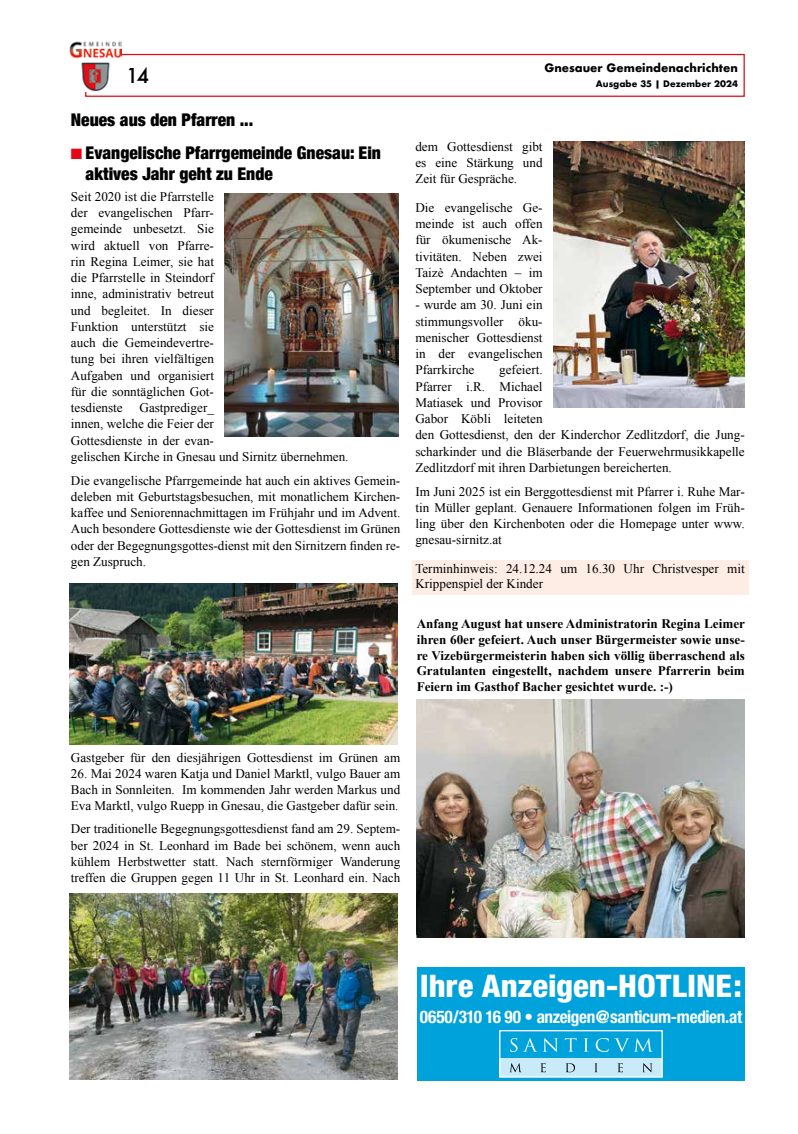
<style>
.page{position:relative;width:798px;height:1134px;background:#fff}
.page>*{position:absolute;margin:0;border:0;box-sizing:border-box;transform-origin:0 0}
.t1{font:800 condensed 31.12px "Helvetica Neue";letter-spacing:-.005em;color:#fff;scale:1.05 1}
.t2{font:500 20px "Futura";color:#000}
.t3{font:900 condensed 17.5px/21px "Helvetica Neue";color:#000}
.t4{font:700 condensed 17.5px "Helvetica Neue";letter-spacing:-.02em;color:#fff}
.t5{font:13.12px/16.2px "Times New Roman";color:#000;text-align:justify}
.t6{font:700 13.12px/15.8px "Times New Roman";color:#000;text-align:justify}
.t7{font:700 11.25px "Futura";color:#000}
.t8{font:700 8.75px "Futura";color:#000}
.s1{color:#e30a16}
</style>
<div class="page">
<div style="left:85px;top:54px;width:659px;height:43px;border:1px solid #e30a16"></div>
<div style="left:64px;top:40px;width:58px;height:52px;background:#fff"></div>
<img style="left:69px;top:41px;width:53px;height:50px">
<div style="left:411px;top:560px;width:337px;height:35px;background:#feede4"></div>
<img style="left:69px;top:583px;width:328px;height:161px">
<img style="left:553px;top:142px;width:190px;height:265px">
<img style="left:224px;top:194px;width:175px;height:242px">
<img style="left:69px;top:893px;width:328px;height:187px">
<img style="left:416px;top:699px;width:328px;height:238px">
<div style="left:417px;top:967px;width:327px;height:114px;background:#00a2db"></div>
<div style="left:499px;top:1058px;width:163px;height:19px;background:#c8eaf9"></div>
<svg style="left:510px;top:1038px;width:48px;height:14px"></svg>
<svg style="left:564px;top:1038px;width:12px;height:14px"></svg>
<svg style="left:583px;top:1038px;width:5px;height:14px"></svg>
<svg style="left:595px;top:1038px;width:13px;height:14px"></svg>
<svg style="left:614px;top:1038px;width:38px;height:14px"></svg>
<svg style="left:510px;top:1063px;width:11px;height:9px"></svg>
<svg style="left:540px;top:1063px;width:5px;height:9px"></svg>
<svg style="left:565px;top:1063px;width:10px;height:9px"></svg>
<svg style="left:594px;top:1063px;width:3px;height:9px"></svg>
<svg style="left:617px;top:1063px;width:5px;height:9px"></svg>
<svg style="left:643px;top:1063px;width:9px;height:9px"></svg>
<div style="left:499px;top:1030px;width:163px;height:48px;border:1px solid #fff"></div>
<h2 class="t2" style="left:126px;top:62px;width:25px">14</h2>
<h3 class="t3" style="left:71px;top:108px;width:184px">Neues aus den Pfarren ...</h3>
<h3 class="t3" style="left:86px;top:141px;width:297px;text-indent:-15px"><span class="s1">■</span> Evangelische Pfarrgemeinde Gnesau: Ein aktives Jahr geht zu Ende</h3>
<p class="t5" style="left:71px;top:188px;width:144px">Seit 2020 ist die Pfarrstelle der evangelischen Pfarr&shy;gemeinde unbesetzt. Sie wird aktuell von Pfarre&shy;rin Regina Leimer, sie hat die Pfarrstelle in Steindorf inne, administrativ betreut und begleitet. In dieser Funktion unterstützt sie auch die Gemeindevertre&shy;tung bei ihren vielfältigen Aufgaben und organisiert für die sonntäglichen Got&shy;tesdienste</p>
<p class="t5" style="left:71px;top:399px;width:279px;text-align:left;text-indent:69px">Gastprediger_<br>innen, welche die Feier der<br>Gottesdienste in der evan-<br>gelischen Kirche in Gnesau und Sirnitz übernehmen.</p>
<p class="t5" style="left:71px;top:472px;width:331px">Die evangelische Pfarrgemeinde hat auch ein aktives Gemein&shy;deleben mit Geburtstagsbesuchen, mit monatlichem Kirchen&shy;kaffee und Seniorennachmittagen im Frühjahr und im Advent.<br>Auch besondere Gottesdienste wie der Gottesdienst im Grünen oder der Begegnungsgottes-dienst mit den Sirnitzern finden re&shy;gen Zuspruch.</p>
<p class="t7" style="left:544px;top:60px;width:195px">Gnesauer Gemeindenachrichten</p>
<p class="t8" style="left:595px;top:77px;width:144px">Ausgabe 35 | Dezember 2024</p>
<p class="t5" style="left:415px;top:138px;width:129px">dem Gottesdienst gibt es eine Stärkung und Zeit für Gespräche.</p>
<p class="t5" style="left:415px;top:199px;width:129px">Die evangelische Ge&shy;meinde ist auch offen für ökumenische Ak&shy;tivitäten. Neben zwei Taizè Andachten – im September und Oktober</p>
<p class="t5" style="left:415px;top:297px;width:129px">- wurde am 30. Juni ein stimmungsvoller öku&shy;menischer Gottesdienst in der evangelischen Pfarrkirche</p>
<p class="t5" style="left:415px;top:362px;width:331px;text-align:left;text-indent:84px">gefeiert.<br>Pfarrer i.R. Michael<br>Matiasek und Provisor<br>Gabor Köbli leiteten<br>den Gottesdienst, den der Kinderchor Zedlitzdorf, die Jung&shy;scharkinder und die Bläserbande der Feuerwehrmusikkapelle Zedlitzdorf mit ihren Darbietungen bereicherten.</p>
<p class="t5" style="left:415px;top:483px;width:331px">Im Juni 2025 ist ein Berggottesdienst mit Pfarrer i. Ruhe Mar&shy;tin Müller geplant. Genauere Informationen folgen im Früh&shy;ling über den Kirchenboten oder die Homepage unter www. gnesau-sirnitz.at</p>
<p class="t5" style="left:415px;top:560px;width:331px;line-height:15.8px">Terminhinweis: 24.12.24 um 16.30 Uhr Christvesper mit<br>Krippenspiel der Kinder</p>
<p class="t6" style="left:416px;top:615px;width:330px">Anfang August hat unsere Administratorin Regina Leimer ihren 60er gefeiert. Auch unser Bürgermeister sowie unse&shy;re Vizebürgermeisterin haben sich völlig überraschend als Gratulanten eingestellt, nachdem unsere Pfarrerin beim Feiern im Gasthof Bacher gesichtet wurde. :-)</p>
<p class="t5" style="left:71px;top:750px;width:331px">Gastgeber für den diesjährigen Gottesdienst im Grünen am</p>
<p class="t5" style="left:71px;top:766px;width:331px;line-height:15.8px">26. Mai 2024 waren Katja und Daniel Marktl, vulgo Bauer am Bach in Sonnleiten. Im kommenden Jahr werden Markus und Eva Marktl, vulgo Ruepp in Gnesau, die Gastgeber dafür sein.</p>
<p class="t5" style="left:71px;top:821px;width:331px">Der traditionelle Begegnungsgottesdienst fand am 29. Septem&shy;ber 2024 in St. Leonhard im Bade bei schönem, wenn auch kühlem Herbstwetter statt. Nach sternförmiger Wanderung treffen die Gruppen gegen 11 Uhr in St. Leonhard ein. Nach</p>
<h1 class="t1" style="left:420px;top:966px;width:308px">Ihre Anzeigen-HOTLINE:</h1>
<h3 class="t4" style="left:420px;top:1006px;width:323px">0650/310 16 90 • anzeigen@santicum-medien.at</h3>
</div>
